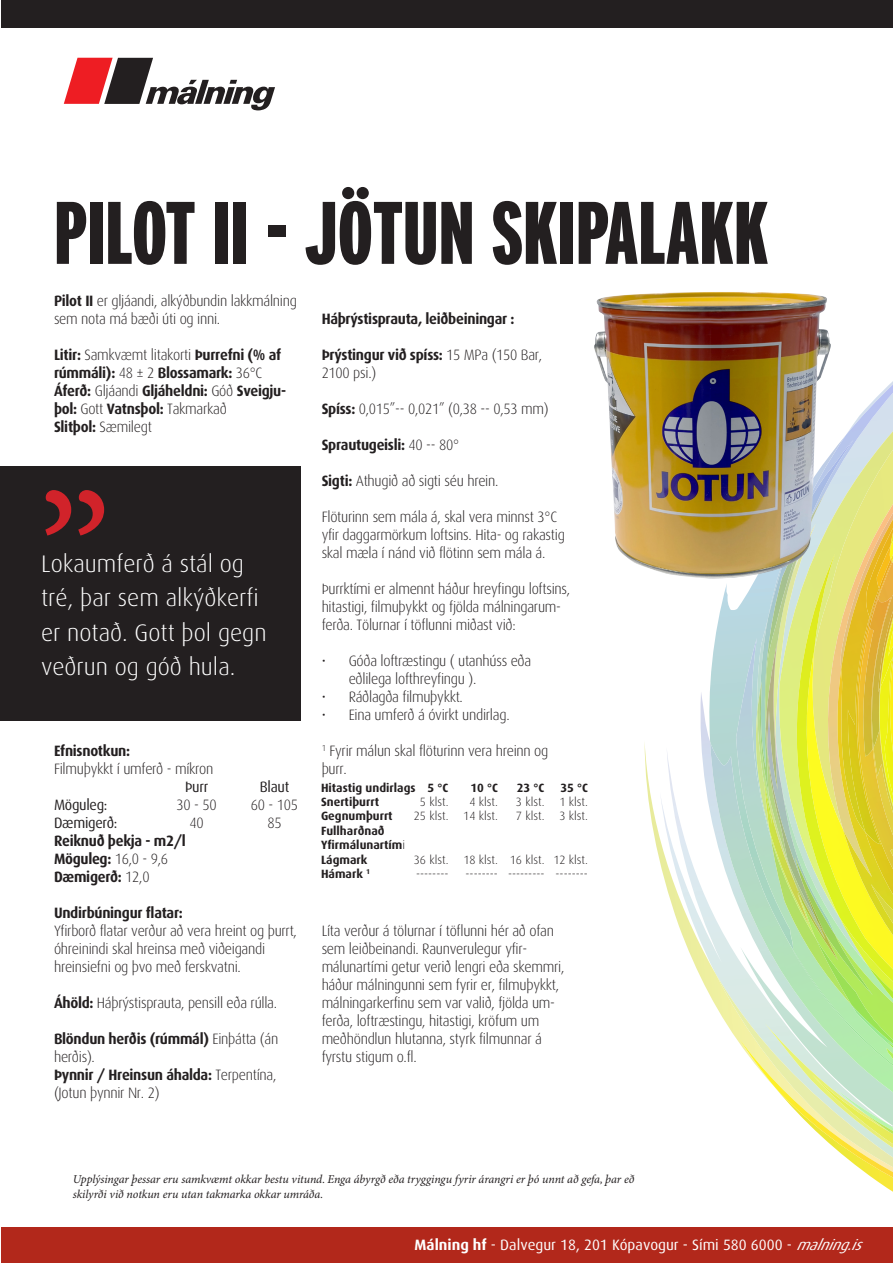
<style>
.page{position:relative;width:893px;height:1263px;background:#fff}
.page>*{position:absolute;margin:0;border:0;box-sizing:border-box;transform-origin:0 0}
.t1{font:900 extra-condensed 88.5px "Interstate";color:#231f20}
.t2{font:300 24px/34.5px "Dax";color:#fff}
.t3{font:300 15px/18px "Dax";letter-spacing:-.02em;color:#231f20;scale:.95 1}
.t4{font:700 15px/18px "Dax";letter-spacing:-.02em;color:#231f20;scale:.95 1}
.t5{font:15px "Dax";color:#fff}
.t6{font:15px "Dax";letter-spacing:-.02em;color:#231f20;scale:.95 1}
.t7{font:italic 12px/14.4px "Minion Pro";letter-spacing:-.01em;color:#231f20}
.t8{font:300 12px "Dax";color:#231f20}
.t9{font:700 12px "Dax";color:#231f20}
.s1{font-weight:700}
.s2{font-weight:300}
.s3{font-style:italic}
</style>
<div class="page">
<div style="left:1px;top:0;width:892px;height:28px;background:#231f20"></div>
<div style="left:1px;top:1227px;width:892px;height:36px;background:#b2281b"></div>
<svg style="left:64px;top:58px;width:211px;height:52px"></svg>
<svg style="left:645px;top:749px;width:50px;height:216px"></svg>
<svg style="left:695px;top:693px;width:12px;height:297px"></svg>
<svg style="left:707px;top:579px;width:53px;height:416px"></svg>
<img style="left:757px;top:618px;width:3px;height:20px">
<img style="left:710px;top:742px;width:26px;height:296px">
<img style="left:842px;top:381px;width:51px;height:257px">
<img style="left:760px;top:440px;width:93px;height:198px">
<img style="left:763px;top:579px;width:44px;height:59px">
<img style="left:736px;top:638px;width:157px;height:403px">
<img style="left:771px;top:837px;width:80px;height:168px">
<svg style="left:775px;top:939px;width:118px;height:99px;background:#bce893"></svg>
<img style="left:738px;top:1038px;width:155px;height:154px">
<div style="left:0;top:467px;width:300px;height:254px;background:#231f20"></div>
<svg style="left:45px;top:490px;width:59px;height:45px"></svg>
<img style="left:594px;top:292px;width:237px;height:287px">
<p class="t1" style="left:54px;top:184px;width:716px">PILOT II - JÖTUN SKIPALAKK</p>
<p class="t3" style="left:54px;top:292px;width:257px"><span class="s1">Pilot II</span> er gljáandi, alkýðbundin lakkmálning sem nota má bæði úti og inni.</p>
<p class="t4" style="left:54px;top:346px;width:241px">Litir: <span class="s2">Samkvæmt litakorti</span> Þurrefni (% af rúmmáli): <span class="s2">48 ± 2</span> Blossamark: <span class="s2">36°C</span></p>
<p class="t4" style="left:54px;top:382px;width:246px">Áferð: <span class="s2">Gljáandi</span> Gljáheldni: <span class="s2">Góð</span> Sveigju&shy;þol: <span class="s2">Gott</span> Vatnsþol: <span class="s2">Takmarkað</span></p>
<p class="t4" style="left:54px;top:418px;width:105px">Slitþol: <span class="s2">Sæmilegt</span></p>
<p class="t4" style="left:322px;top:310px;width:205px">Háþrýstisprauta, leiðbeiningar :</p>
<p class="t3" style="left:322px;top:346px;width:234px"><span class="s1">Þrýstingur við spíss:</span> 15 MPa (150 Bar,<br>2100 psi.)</p>
<p class="t3" style="left:322px;top:400px;width:241px"><span class="s1">Spíss:</span> 0,015”-- 0,021” (0,38 -- 0,53 mm)</p>
<p class="t4" style="left:322px;top:436px;width:146px">Sprautugeisli: <span class="s2">40 -- 80°</span></p>
<p class="t3" style="left:322px;top:472px;width:188px"><span class="s1">Sigti:</span> Athugið að sigti séu hrein.</p>
<p class="t3" style="left:322px;top:508px;width:258px">Flöturinn sem mála á, skal vera minnst 3°C yfir daggarmörkum loftsins. Hita- og rakastig skal mæla í nánd við flötinn sem mála á.</p>
<p class="t3" style="left:322px;top:580px;width:263px">Þurrktími er almennt háður hreyfingu loftsins, hitastigi, filmuþykkt og fjölda málningarum&shy;ferða. Tölurnar í töflunni miðast við:</p>
<p class="t3" style="left:349px;top:652px;width:194px;text-indent:-27px">• Góða loftræstingu ( utanhúss eða eðlilega lofthreyfingu ).</p>
<p class="t3" style="left:322px;top:688px;width:150px">• Ráðlagða filmuþykkt.</p>
<p class="t3" style="left:322px;top:706px;width:199px">• Eina umferð á óvirkt undirlag.</p>
<p class="t3" style="left:322px;top:742px;width:240px"><sup>1</sup> Fyrir málun skal flöturinn vera hreinn og þurr.</p>
<p class="t2" style="left:41px;top:547px;width:227px">Lokaumferð á stál og tré, þar sem alkýðkerfi er notað. Gott þol gegn veðrun og góð hula.</p>
<p class="t4" style="left:54px;top:742px;width:82px">Efnisnotkun:</p>
<p class="t3" style="left:54px;top:760px;width:169px">Filmuþykkt í umferð - míkron</p>
<p class="t6" style="left:185px;top:779px;width:26px">Þurr</p>
<p class="t6" style="left:260px;top:779px;width:33px">Blaut</p>
<p class="t6" style="left:54px;top:797px;width:58px">Möguleg:</p>
<p class="t3" style="left:177px;top:796px;width:44px">30 - 50</p>
<p class="t3" style="left:251px;top:796px;width:51px">60 - 105</p>
<p class="t6" style="left:54px;top:815px;width:68px">Dæmigerð:</p>
<p class="t3" style="left:190px;top:814px;width:16px">40</p>
<p class="t3" style="left:267px;top:814px;width:16px">85</p>
<p class="t4" style="left:54px;top:832px;width:140px">Reiknuð þekja - m2/l</p>
<p class="t4" style="left:54px;top:850px;width:122px">Möguleg: <span class="s2">16,0 - 9,6</span></p>
<p class="t4" style="left:54px;top:868px;width:102px">Dæmigerð: <span class="s2">12,0</span></p>
<p class="t4" style="left:54px;top:904px;width:137px">Undirbúningur flatar:</p>
<p class="t3" style="left:54px;top:922px;width:257px">Yfirborð flatar verður að vera hreint og þurrt, óhreinindi skal hreinsa með viðeigandi hreinsiefni og þvo með ferskvatni.</p>
<p class="t3" style="left:54px;top:994px;width:236px"><span class="s1">Áhöld:</span> Háþrýstisprauta, pensill eða rúlla.</p>
<p class="t4" style="left:54px;top:1030px;width:238px">Blöndun herðis (rúmmál) <span class="s2">Einþátta (án herðis).</span></p>
<p class="t3" style="left:54px;top:1066px;width:236px"><span class="s1">Þynnir / Hreinsun áhalda:</span> Terpentína, (Jotun þynnir Nr. 2)</p>
<p class="t9" style="left:321px;top:781px;width:129px">Hitastig undirlags 5 °C</p>
<p class="t9" style="left:470px;top:781px;width:29px">10 °C</p>
<p class="t9" style="left:517px;top:781px;width:29px">23 °C</p>
<p class="t9" style="left:560px;top:781px;width:29px">35 °C</p>
<p class="t9" style="left:321px;top:795px;width:60px">Snertiþurrt</p>
<p class="t8" style="left:420px;top:795px;width:30px">5 klst.</p>
<p class="t8" style="left:469px;top:795px;width:30px">4 klst.</p>
<p class="t8" style="left:516px;top:795px;width:74px">3 klst. 1 klst.</p>
<p class="t9" style="left:321px;top:809px;width:73px">Gegnumþurrt</p>
<p class="t8" style="left:414px;top:810px;width:86px">25 klst. 14 klst.</p>
<p class="t8" style="left:516px;top:810px;width:74px">7 klst. 3 klst.</p>
<p class="t9" style="left:321px;top:824px;width:65px">Fullharðnað</p>
<p class="t9" style="left:321px;top:838px;width:86px">Yfirmálunartím<span class="s2">i</span></p>
<p class="t9" style="left:321px;top:853px;width:48px">Lágmark</p>
<p class="t8" style="left:414px;top:853px;width:176px">36 klst. 18 klst. 16 klst. 12 klst.</p>
<p class="t9" style="left:321px;top:867px;width:51px">Hámark <sup>1</sup></p>
<p class="t8" style="left:416px;top:867px;width:34px">--------</p>
<p class="t8" style="left:466px;top:867px;width:124px">-------- --------- --------</p>
<p class="t3" style="left:322px;top:922px;width:257px">Líta verður á tölurnar í töflunni hér að ofan sem leiðbeinandi. Raunverulegur yfir&shy;málunartími getur verið lengri eða skemmri, háður málningunni sem fyrir er, filmuþykkt, málningarkerfinu sem var valið, fjölda um&shy;ferða, loftræstingu, hitastigi, kröfum um meðhöndlun hlutanna, styrk filmunnar á fyrstu stigum o.fl.</p>
<p class="t7" style="left:73px;top:1173px;width:563px">Upplýsingar þessar eru samkvæmt okkar bestu vitund. Enga ábyrgð eða tryggingu fyrir árangri er þó unnt að gefa, þar eð skilyrði við notkun eru utan takmarka okkar umráða.</p>
<p class="t5" style="left:415px;top:1236px;width:455px"><span class="s1">Málning hf</span> - Dalvegur 18, 201 Kópavogur - Sími 580 6000 - <span class="s3">malning.is</span></p>
</div>
